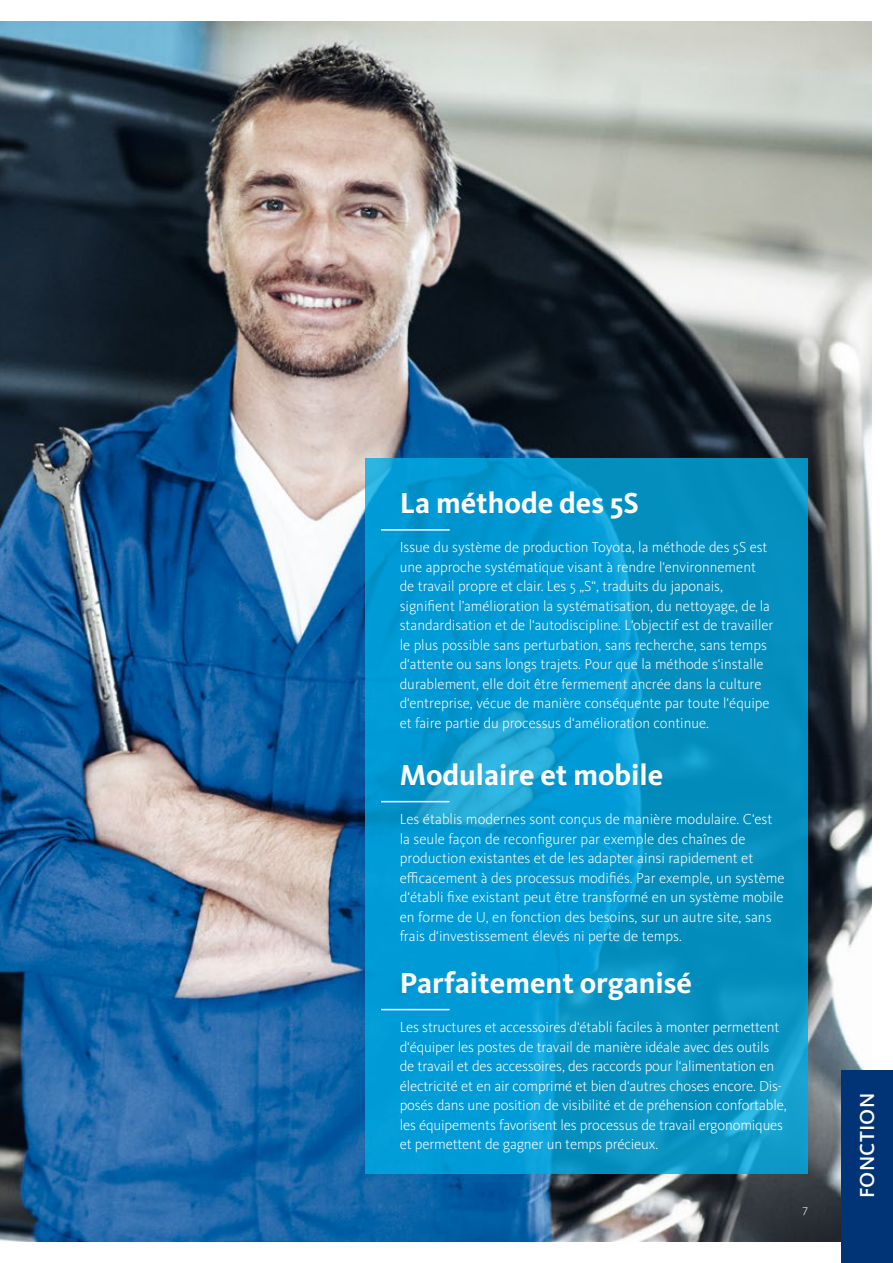
<style>
.page{position:relative;width:893px;height:1263px;background:#fff}
.page>*{position:absolute;margin:0;border:0;box-sizing:border-box;transform-origin:0 0}
.t1{font:700 30px "Kievit OT";color:#fff}
.t2{font:500 21px "Kievit OT";letter-spacing:.01em;color:#fff}
.t3{font:300 15px/19.5px "Kievit OT";color:#fff}
.t4{font:300 12px "Kievit OT";color:#fff}
</style>
<div class="page">
<img style="left:0;top:21px;width:872px;height:1221px">
<svg style="left:366px;top:459px;width:442px;height:715px;background:#0596cb"></svg>
<hr style="left:381px;top:529px;width:69px;height:2px;background:#fff">
<hr style="left:381px;top:801px;width:69px;height:1px;background:#fff">
<hr style="left:381px;top:1009px;width:69px;height:1px;background:#fff">
<div style="left:842px;top:1070px;width:51px;height:193px;background:#003477"></div>
<p class="t1" style="left:400px;top:485px;width:241px">La méthode des 5S</p>
<p class="t3" style="left:400px;top:537px;width:375px">Issue du système de production Toyota, la méthode des 5S est une approche systématique visant à rendre l‘environnement de travail propre et clair. Les 5 „S“, traduits du japonais, signifient l’amélioration la systématisation, du nettoyage, de la standardisation et de l‘autodiscipline. L‘objectif est de travailler le plus possible sans perturbation, sans recherche, sans temps d‘attente ou sans longs trajets. Pour que la méthode s‘installe durablement, elle doit être fermement ancrée dans la culture d‘entreprise, vécue de manière conséquente par toute l‘équipe</p>
<p class="t3" style="left:400px;top:713px;width:311px">et faire partie du processus d‘amélioration continue.</p>
<p class="t1" style="left:400px;top:757px;width:265px">Modulaire et mobile</p>
<p class="t3" style="left:400px;top:809px;width:387px">Les établis modernes sont conçus de manière modulaire. C‘est la seule façon de reconfigurer par exemple des chaînes de production existantes et de les adapter ainsi rapidement et efficacement à des processus modifiés. Par exemple, un système d‘établi fixe existant peut être transformé en un système mobile en forme de U, en fonction des besoins, sur un autre site, sans frais d‘investissement élevés ni perte de temps.</p>
<p class="t1" style="left:400px;top:965px;width:294px">Parfaitement organisé</p>
<p class="t3" style="left:400px;top:1017px;width:388px">Les structures et accessoires d‘établi faciles à monter permettent d‘équiper les postes de travail de manière idéale avec des outils de travail et des accessoires, des raccords pour l‘alimentation en électricité et en air comprimé et bien d‘autres choses encore. Dis&shy;posés dans une position de visibilité et de préhension confortable, les équipements favorisent les processus de travail ergonomiques et permettent de gagner un temps précieux.</p>
<p class="t4" style="left:803px;top:1201px;width:7px">7</p>
<p class="t2" style="left:854px;top:1198px;width:107px;rotate:-90deg">FONCTION</p>
</div>
